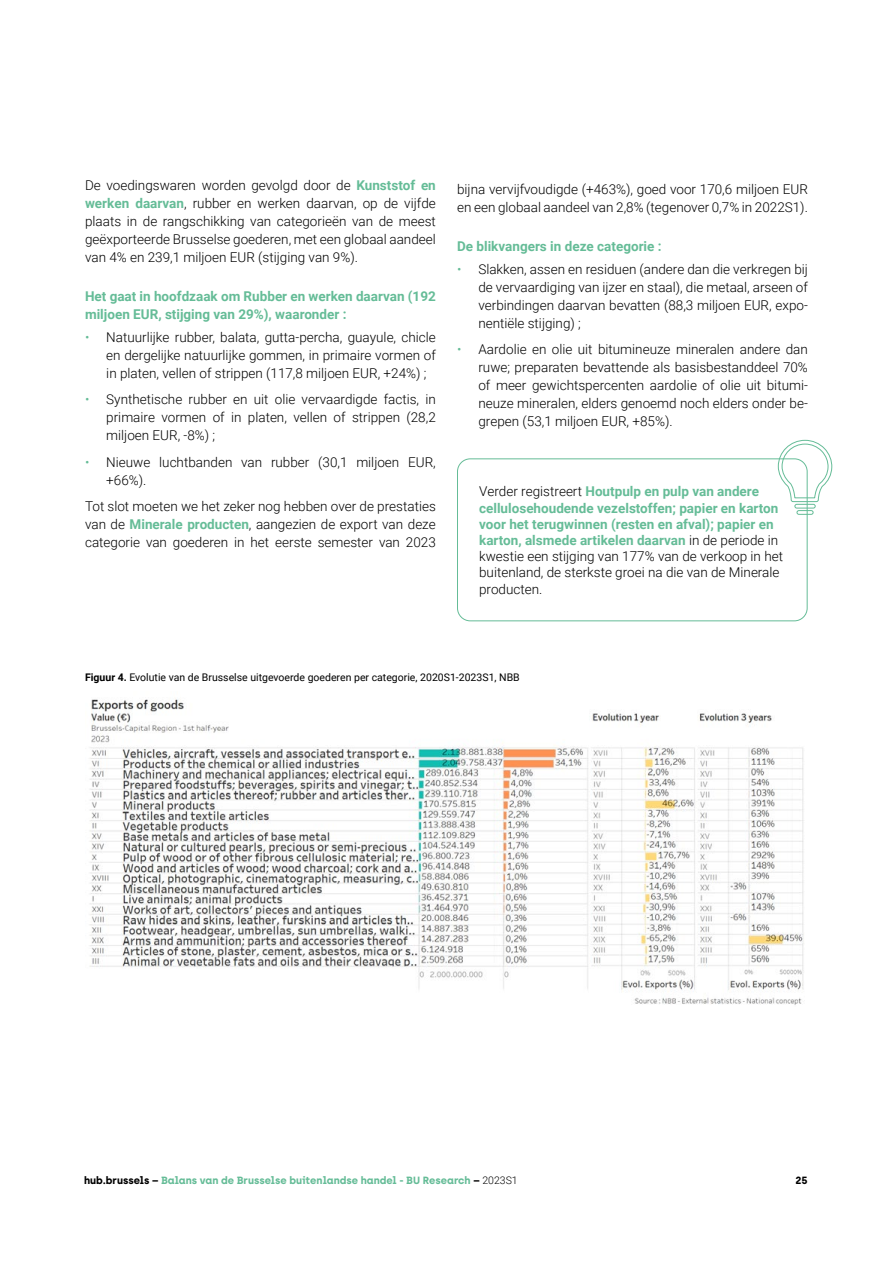
<style>
.page{position:relative;width:893px;height:1263px;background:#fff}
.page>*{position:absolute;margin:0;border:0;box-sizing:border-box;transform-origin:0 0}
.t1{font:300 13.5px/18px "Roboto";color:#000;text-align:justify}
.t2{font:700 13.5px/16.2px "Roboto";color:#65bc97}
.t3{font:10.5px "Roboto";color:#000}
.t4{font:700 10.5px "Archia";color:#65bc97}
.t5{font:700 10.5px "Archia";color:#000}
.s1{font-weight:700;color:#65bc97}
.s2{color:#65bc97}
.s3{font-weight:300;color:#000}
.s4{font-weight:700}
.s5{color:#000}
.s6{font-family:"Roboto";font-weight:300;color:#000}
</style>
<div class="page">
<img style="left:89px;top:699px;width:715px;height:306px">
<div style="left:457px;top:458px;width:350px;height:163px;border:1px solid #65bc97;border-radius:13px"></div>
<svg style="left:778px;top:440px;width:54px;height:75px"></svg>
<p class="t1" style="left:85px;top:176px;width:352px">De voedingswaren worden gevolgd door de <span class="s1">Kunststof en werken daarvan</span>, rubber en werken daarvan, op de vijfde plaats in de rangschikking van categorieën van de meest geëxporteerde Brusselse goederen, met een globaal aandeel van 4% en 239,1 miljoen EUR (stijging van 9%).</p>
<p class="t2" style="left:85px;top:287px;width:352px;line-height:18px">Het gaat in hoofdzaak om Rubber en werken daarvan (192 miljoen EUR, stijging van 29%), waaronder :</p>
<p class="t1" style="left:106px;top:327px;width:331px;text-indent:-21px"><span class="s2">•</span> Natuurlijke rubber, balata, gutta-percha, guayule, chicle en dergelijke natuurlijke gommen, in primaire vormen of in platen, vellen of strippen (117,8 miljoen EUR, +24%) ;</p>
<p class="t1" style="left:106px;top:390px;width:331px;text-indent:-21px"><span class="s2">•</span> Synthetische rubber en uit olie vervaardigde factis, in primaire vormen of in platen, vellen of strippen (28,2 miljoen EUR, -8%) ;</p>
<p class="t1" style="left:106px;top:452px;width:331px;text-indent:-21px"><span class="s2">•</span> Nieuwe luchtbanden van rubber (30,1 miljoen EUR, +66%).</p>
<p class="t1" style="left:85px;top:497px;width:352px">Tot slot moeten we het zeker nog hebben over de prestaties van de <span class="s1">Minerale producten</span>, aangezien de export van deze categorie van goederen in het eerste semester van 2023</p>
<p class="t1" style="left:457px;top:180px;width:352px">bijna vervijfvoudigde (+463%), goed voor 170,6 miljoen EUR en een globaal aandeel van 2,8% (tegenover 0,7% in 2022S1).</p>
<p class="t2" style="left:457px;top:238px;width:206px">De blikvangers in deze categorie :</p>
<p class="t1" style="left:478px;top:259px;width:331px;text-indent:-21px"><span class="s2">•</span> Slakken, assen en residuen (andere dan die verkregen bij de vervaardiging van ijzer en staal), die metaal, arseen of verbindingen daarvan bevatten (88,3 miljoen EUR, expo&shy;nentiële stijging) ;</p>
<p class="t1" style="left:478px;top:340px;width:331px;text-indent:-21px"><span class="s2">•</span> Aardolie en olie uit bitumineuze mineralen andere dan ruwe; preparaten bevattende als basisbestanddeel 70% of meer gewichtspercenten aardolie of olie uit bitumi&shy;neuze mineralen, elders genoemd noch elders onder be&shy;grepen (53,1 miljoen EUR, +85%).</p>
<p class="t2" style="left:479px;top:483px;width:305px"><span class="s3">Verder registreert</span> Houtpulp en pulp van andere cellulosehoudende vezelstoffen; papier en karton voor het terugwinnen (resten en afval); papier en karton, alsmede artikelen daarvan <span class="s3">in de periode in kwestie een stijging van 177% van de verkoop in het buitenland, de sterkste groei na die van de Minerale producten.</span></p>
<p class="t3" style="left:85px;top:670px;width:436px"><span class="s4">Figuur 4.</span> Evolutie van de Brusselse uitgevoerde goederen per categorie, 2020S1-2023S1, NBB</p>
<p class="t4" style="left:84px;top:1173px;width:435px"><span class="s5">hub.brussels –</span> Balans van de Brusselse buitenlandse handel - BU Research <span class="s5">–</span> <span class="s6">2023S1</span></p>
<p class="t5" style="left:795px;top:1173px;width:14px">25</p>
</div>
